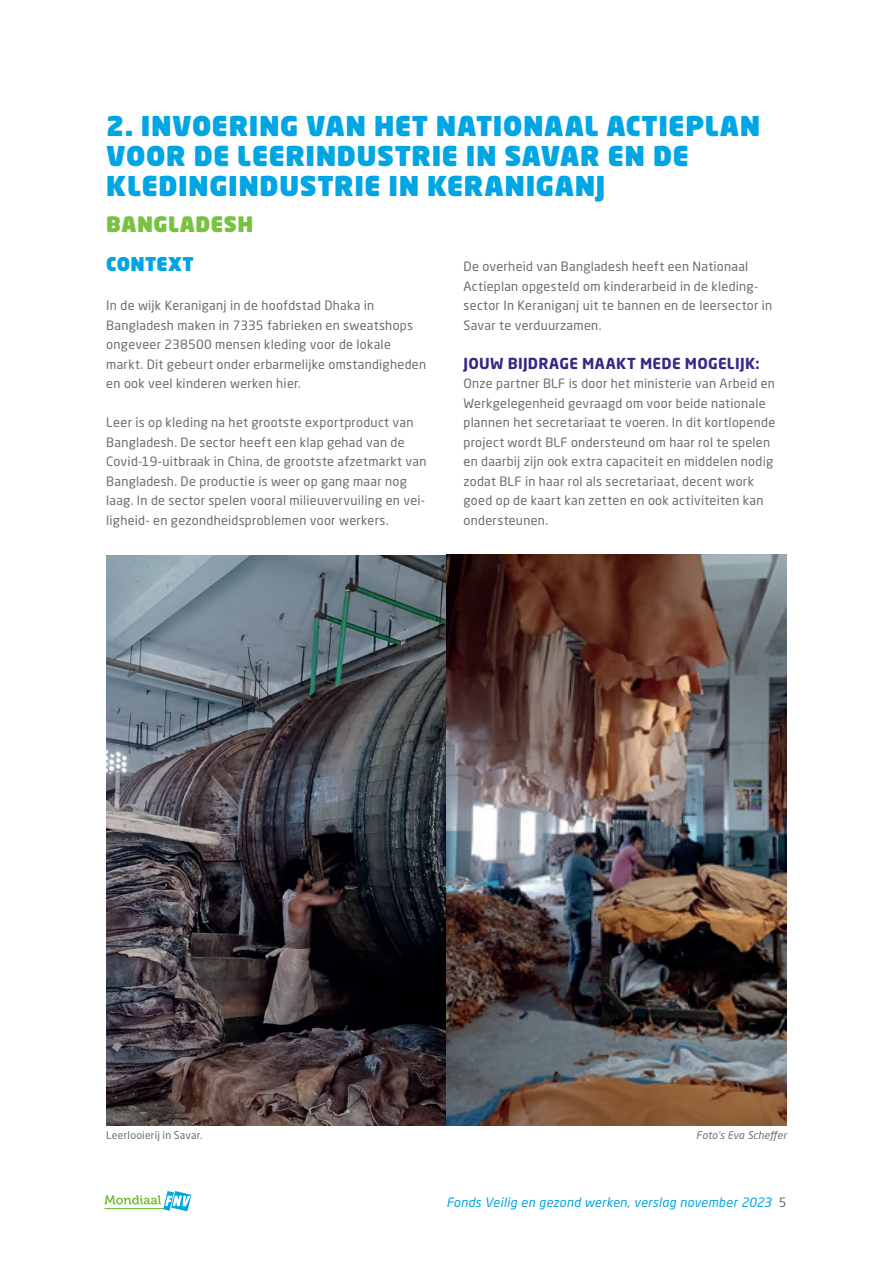
<style>
.page{position:relative;width:893px;height:1263px;background:#fff}
.page>*{position:absolute;margin:0;border:0;box-sizing:border-box;transform-origin:0 0}
.t1{font:900 27px/30px "Neo Sans Pro";letter-spacing:.02em;color:#00a5e3}
.t2{font:900 21px "Neo Sans Pro";letter-spacing:.025em;color:#79c142}
.t3{font:900 18.75px "Neo Sans Pro";letter-spacing:.015em;color:#00a5e3}
.t4{font:700 15px "Neo Sans Pro";letter-spacing:.02em;color:#332986}
.t5{font:12.75px/19.5px "Neo Sans Pro";letter-spacing:.02em;color:#6c6d70}
.t6{font:italic 12.75px "Neo Sans Pro";letter-spacing:.02em;color:#00a5e3}
.t7{font:10.5px "Neo Sans Pro";letter-spacing:.015em;color:#6c6d70}
.t8{font:italic 10.5px "Neo Sans Pro";letter-spacing:.005em;color:#6c6d70}
.s1{font-style:normal;color:#6c6d70}
</style>
<div class="page">
<hr style="left:104px;top:1208px;width:65px;height:1px;background:#79c142">
<svg style="left:105px;top:1191px;width:86px;height:20px"></svg>
<img style="left:106px;top:555px;width:681px;height:570px">
<h1 class="t1" style="left:106px;top:110px;width:656px">2. INVOERING VAN HET NATIONAAL ACTIEPLAN<br>VOOR DE LEERINDUSTRIE IN SAVAR EN DE<br>KLEDINGINDUSTRIE IN KERANIGANJ</h1>
<h2 class="t2" style="left:106px;top:210px;width:148px">BANGLADESH</h2>
<h3 class="t3" style="left:106px;top:252px;width:89px">CONTEXT</h3>
<p class="t5" style="left:106px;top:296px;width:321px">In de wijk Keraniganj in de hoofdstad Dhaka in Bangladesh maken in 7335 fabrieken en sweatshops ongeveer 238500 mensen kleding voor de lokale markt. Dit gebeurt onder erbarmelijke omstandigheden en ook veel kinderen werken hier.</p>
<p class="t5" style="left:106px;top:413px;width:322px">Leer is op kleding na het grootste exportproduct van Bangladesh. De sector heeft een klap gehad van de Covid-19-uitbraak in China, de grootste afzetmarkt van Bangladesh. De productie is weer op gang maar nog laag. In de sector spelen vooral milieuvervuiling en vei&shy;ligheid- en gezondheidsproblemen voor werkers.</p>
<p class="t5" style="left:463px;top:257px;width:310px">De overheid van Bangladesh heeft een Nationaal Actieplan opgesteld om kinderarbeid in de kleding&shy;sector In Keraniganj uit te bannen en de leersector in Savar te verduurzamen.</p>
<p class="t4" style="left:463px;top:353px;width:298px">JOUW BIJDRAGE MAAKT MEDE MOGELIJK:</p>
<p class="t5" style="left:463px;top:374px;width:313px">Onze partner BLF is door het ministerie van Arbeid en Werkgelegenheid gevraagd om voor beide nationale plannen het secretariaat te voeren. In dit kortlopende project wordt BLF ondersteund om haar rol te spelen en daarbij zijn ook extra capaciteit en middelen nodig zodat BLF in haar rol als secretariaat, decent work goed op de kaart kan zetten en ook activiteiten kan ondersteunen.</p>
<p class="t7" style="left:106px;top:1128px;width:98px">Leerlooierij in Savar.</p>
<p class="t8" style="left:696px;top:1128px;width:92px">Foto’s Eva Scheffer</p>
<p class="t6" style="left:446px;top:1195px;width:342px">Fonds Veilig en gezond werken, verslag november 2023 <span class="s1">5</span></p>
</div>
